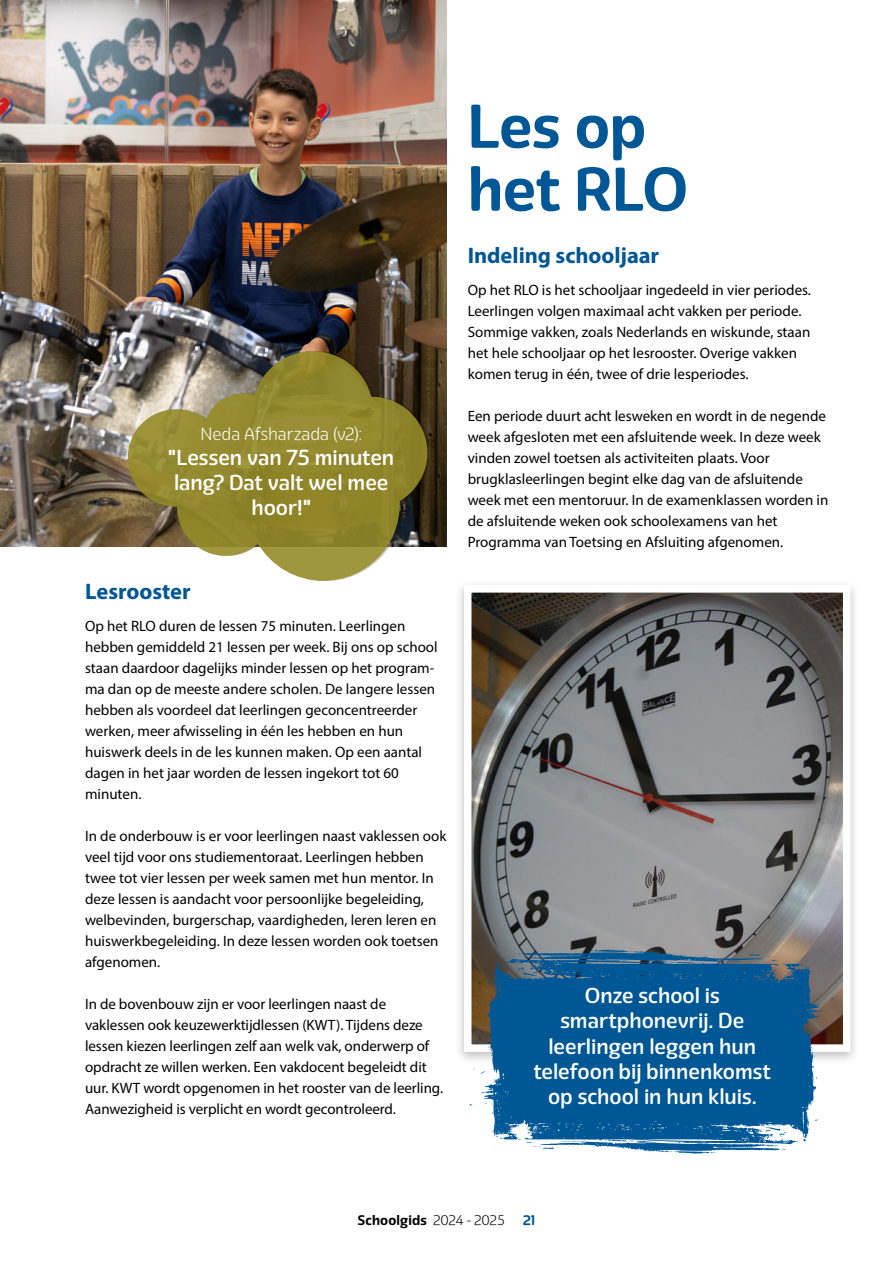
<style>
.page{position:relative;width:893px;height:1263px;background:#fff}
.page>*{position:absolute;margin:0;border:0;box-sizing:border-box;transform-origin:0 0}
.t1{font:700 60px/63px "Eigerdals";letter-spacing:-.005em;color:#005795}
.t2{font:700 22.5px "Myriad Pro";letter-spacing:-.005em;color:#005795}
.t3{font:500 21px/25.2px "Eigerdals";color:#fff;text-align:center}
.t4{font:300 17.1px "Eigerdals";color:#fff}
.t5{font:15px/21px "Myriad Pro";color:#000}
.t6{font:700 13.5px "Eigerdals";letter-spacing:.015em;color:#000}
.t7{font:700 13.5px "Eigerdals";color:#005795}
.s1{font-weight:300}
</style>
<div class="page">
<img style="left:0;top:0;width:446px;height:547px">
<div style="left:454px;top:580px;width:406px;height:486px;background:#000;opacity:.25"></div>
<img style="left:473px;top:594px;width:368px;height:449px">
<div style="left:464px;top:585px;width:386px;height:467px;border:8px solid #fff"></div>
<svg style="left:128px;top:351px;width:299px;height:230px;background:#958b4c"></svg>
<svg style="left:480px;top:949px;width:360px;height:117px;background:#2a6086"></svg>
<svg style="left:463px;top:1012px;width:360px;height:142px;background:#2f74a5"></svg>
<p class="t4" style="left:200px;top:423px;width:163px">Neda Afsharzada (v2):</p>
<h3 class="t3" style="left:168px;top:445px;width:227px">"Lessen van 75 minuten lang? Dat valt wel mee hoor!"</h3>
<h2 class="t2" style="left:85px;top:577px;width:107px">Lesrooster</h2>
<p class="t5" style="left:85px;top:615px;width:354px">Op het RLO duren de lessen 75 minuten. Leerlingen hebben gemiddeld 21 lessen per week. Bij ons op school staan daardoor dagelijks minder lessen op het program&shy;ma dan op de meeste andere scholen. De langere lessen hebben als voordeel dat leerlingen geconcentreerder werken, meer afwisseling in één les hebben en hun huiswerk deels in de les kunnen maken. Op een aantal dagen in het jaar worden de lessen ingekort tot 60 minuten.</p>
<p class="t5" style="left:85px;top:825px;width:363px">In de onderbouw is er voor leerlingen naast vaklessen ook veel tijd voor ons studiementoraat. Leerlingen hebben twee tot vier lessen per week samen met hun mentor. In deze lessen is aandacht voor persoonlijke begeleiding, welbevinden, burgerschap, vaardigheden, leren leren en huiswerkbegeleiding. In deze lessen worden ook toetsen afgenomen.</p>
<p class="t5" style="left:85px;top:993px;width:360px">In de bovenbouw zijn er voor leerlingen naast de vaklessen ook keuzewerktijdlessen (KWT). Tijdens deze lessen kiezen leerlingen zelf aan welk vak, onderwerp of opdracht ze willen werken. Een vakdocent begeleidt dit uur. KWT wordt opgenomen in het rooster van de leerling.<br>Aanwezigheid is verplicht en wordt gecontroleerd.</p>
<h1 class="t1" style="left:468px;top:95px;width:222px">Les op het RLO</h1>
<h2 class="t2" style="left:468px;top:241px;width:193px">Indeling schooljaar</h2>
<p class="t5" style="left:468px;top:279px;width:345px">Op het RLO is het schooljaar ingedeeld in vier periodes.<br>Leerlingen volgen maximaal acht vakken per periode.<br>Sommige vakken, zoals Nederlands en wiskunde, staan het hele schooljaar op het lesrooster. Overige vakken komen terug in één, twee of drie lesperiodes.</p>
<p class="t5" style="left:468px;top:405px;width:362px">Een periode duurt acht lesweken en wordt in de negende week afgesloten met een afsluitende week. In deze week vinden zowel toetsen als activiteiten plaats. Voor brugklasleerlingen begint elke dag van de afsluitende week met een mentoruur. In de examenklassen worden in de afsluitende weken ook schoolexamens van het Programma van Toetsing en Afsluiting afgenomen.</p>
<h3 class="t3" style="left:534px;top:983px;width:239px">Onze school is smartphonevrij. De leerlingen leggen hun telefoon bij binnenkomst op school in hun kluis.</h3>
<p class="t6" style="left:358px;top:1212px;width:148px">Schoolgids <span class="s1">2024 - 2025</span></p>
<p class="t7" style="left:523px;top:1212px;width:13px">21</p>
</div>
